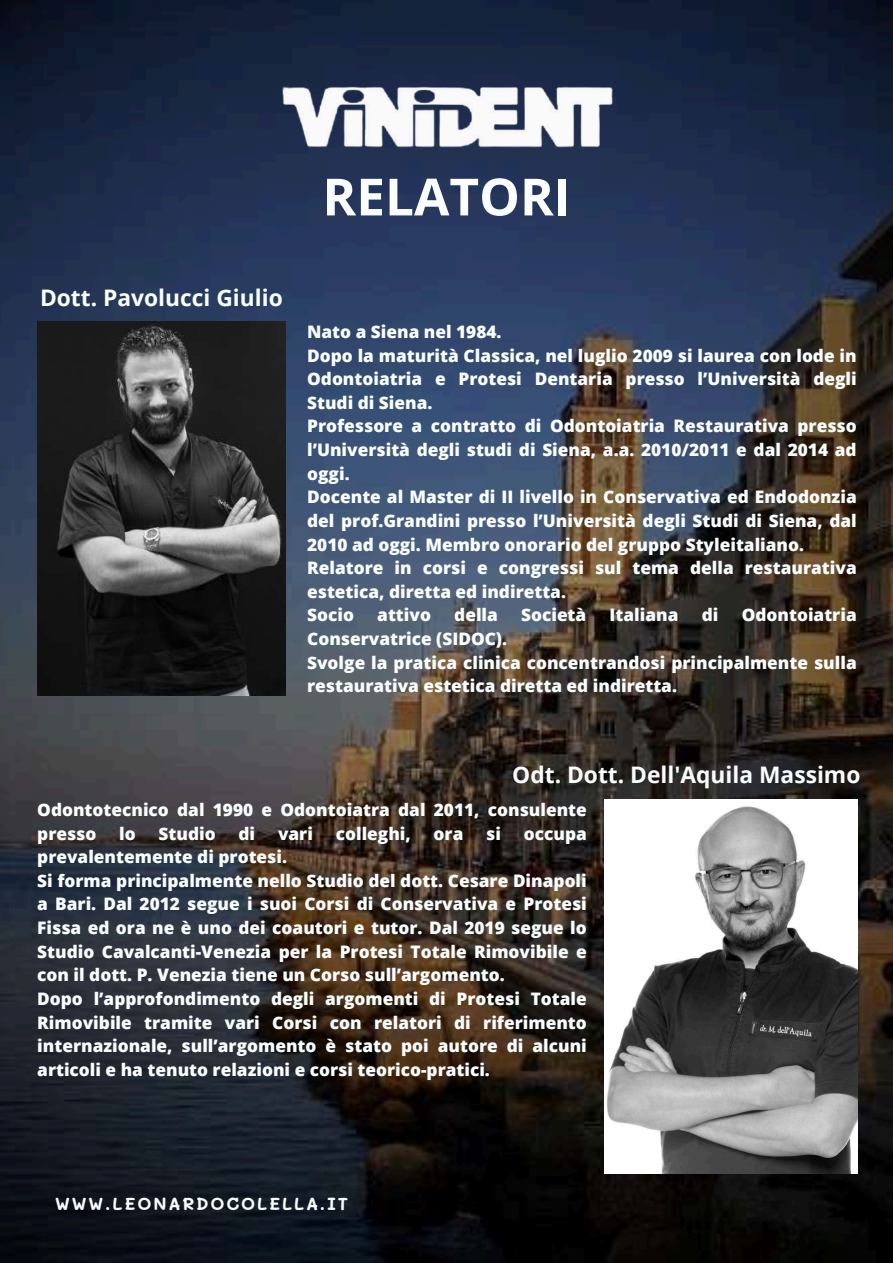
<style>
.page{position:relative;width:893px;height:1263px;background:#fff}
.page>*{position:absolute;margin:0;border:0;box-sizing:border-box;transform-origin:0 0}
.t1{font:700 51.3px "Open Sans";color:#fafeff}
.t2{font:700 22.8px "Open Sans";color:#fafeff}
.t3{font:700 17.4px "Mali";letter-spacing:.105em;color:#fafeff}
.t4{font:800 17.25px/23.6px "Open Sans";color:#fafeff}
</style>
<div class="page">
<img style="left:0;top:0;width:893px;height:1263px">
<img style="left:604px;top:799px;width:253px;height:375px">
<img style="left:277px;top:0;width:339px;height:284px">
<img style="left:37px;top:321px;width:248px;height:375px">
<h1 class="t1" style="left:322px;top:161px;width:250px">RELATORI</h1>
<h2 class="t2" style="left:40px;top:282px;width:244px">Dott. Pavolucci Giulio</h2>
<p class="t4" style="left:307px;top:319px;width:551px">Nato a Siena nel 1984.<br>Dopo la maturità Classica, nel luglio 2009 si laurea con lode in Odontoiatria e Protesi Dentaria presso l’Università degli Studi di Siena.<br>Professore a contratto di Odontoiatria Restaurativa presso l’Università degli studi di Siena, a.a. 2010/2011 e dal 2014 ad oggi.<br>Docente al Master di II livello in Conservativa ed Endodonzia del prof.Grandini presso l’Università degli Studi di Siena, dal 2010 ad oggi. Membro onorario del gruppo Styleitaliano.<br>Relatore in corsi e congressi sul tema della restaurativa estetica, diretta ed indiretta.<br>Socio</p>
<p class="t4" style="left:377px;top:603px;width:55px">attivo</p>
<p class="t4" style="left:454px;top:603px;width:45px">della</p>
<p class="t4" style="left:521px;top:603px;width:67px">Società</p>
<p class="t4" style="left:609px;top:603px;width:70px">Italiana</p>
<p class="t4" style="left:702px;top:603px;width:18px">di</p>
<p class="t4" style="left:741px;top:603px;width:117px">Odontoiatria</p>
<p class="t4" style="left:307px;top:626px;width:551px">Conservatrice (SIDOC).<br>Svolge la pratica clinica concentrandosi principalmente sulla restaurativa estetica diretta ed indiretta.</p>
<h2 class="t2" style="left:512px;top:759px;width:350px">Odt. Dott. Dell'Aquila Massimo</h2>
<p class="t4" style="left:37px;top:797px;width:551px">Odontotecnico dal 1990 e Odontoiatra dal 2011, consulente presso</p>
<p class="t4" style="left:119px;top:821px;width:18px">lo</p>
<p class="t4" style="left:159px;top:821px;width:59px">Studio</p>
<p class="t4" style="left:238px;top:821px;width:18px">di</p>
<p class="t4" style="left:278px;top:821px;width:36px">vari</p>
<p class="t4" style="left:336px;top:821px;width:77px">colleghi,</p>
<p class="t4" style="left:434px;top:821px;width:31px">ora</p>
<p class="t4" style="left:486px;top:821px;width:16px">si</p>
<p class="t4" style="left:524px;top:821px;width:64px">occupa</p>
<p class="t4" style="left:37px;top:845px;width:551px">prevalentemente di protesi.<br>Si forma principalmente nello Studio del dott. Cesare Dinapoli a Bari. Dal 2012 segue i suoi Corsi di Conservativa e Protesi Fissa ed ora ne è uno dei coautori e tutor. Dal 2019 segue lo Studio Cavalcanti-Venezia per la Protesi Totale Rimovibile e con il dott. P. Venezia tiene un Corso sull’argomento.<br>Dopo l’approfondimento degli argomenti di Protesi Totale Rimovibile tramite vari Corsi con relatori di riferimento internazionale, sull’argomento è stato poi autore di alcuni articoli e ha tenuto relazioni e corsi teorico-pratici.</p>
<p class="t3" style="left:55px;top:1191px;width:294px">WWW.LEONARDOCOLELLA.IT</p>
</div>
